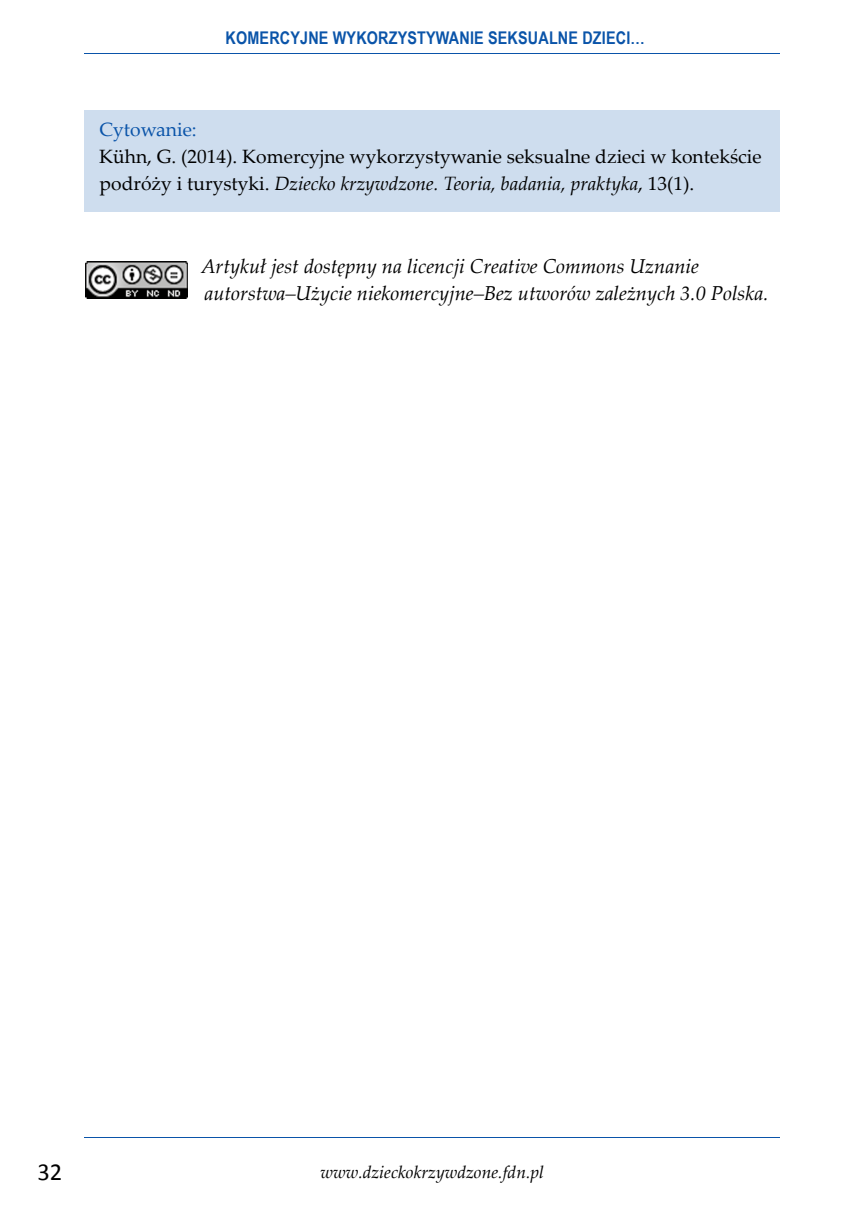
<style>
.page{position:relative;width:864px;height:1211px;background:#fff}
.page>*{position:absolute;margin:0;border:0;box-sizing:border-box;transform-origin:0 0}
.t1{font:24.5px "Calibri";color:#000}
.tekst_chlebowy{font:italic 20.12px/27.1px "Palatino Linotype";color:#000}
.cytowanie{font:19.25px/27.1px "Palatino Linotype";color:#000}
.t2{font:700 17.5px "Arial Narrow";letter-spacing:.01em;color:#0a54a9}
.t3{font:italic 17.5px "Palatino Linotype";color:#000}
.s1{color:#0a54a9}
.s2{font-style:italic}
</style>
<div class="page">
<hr style="left:84px;top:1136px;width:695px;height:1px;background:#0a54a9">
<hr style="left:84px;top:53px;width:695px;height:1px;background:#0a54a9">
<div style="left:84px;top:110px;width:695px;height:102px;background:#ceddee"></div>
<img style="left:86px;top:262px;width:102px;height:36px">
<p class="t2" style="left:225px;top:24px;width:420px">KOMERCYJNE WYKORZYSTYWANIE SEKSUALNE DZIECI…</p>
<p class="cytowanie" style="left:99px;top:115px;width:663px"><span class="s1">Cytowanie:<br></span>Kühn, G. (2014). Komercyjne wykorzystywanie seksualne dzieci w kontekście podróży i turystyki. <span class="s2">Dziecko krzywdzone. Teoria, badania, praktyka</span>, 13(1).</p>
<p class="tekst_chlebowy" style="left:201px;top:251px;width:568px">Artykuł jest dostępny na licencji Creative Commons Uznanie autorstwa–Użycie niekomercyjne–Bez utworów zależnych 3.0 Polska.</p>
<p class="t1" style="left:37px;top:1155px;width:26px">32</p>
<p class="t3" style="left:320px;top:1159px;width:225px">www.dzieckokrzywdzone.fdn.pl</p>
</div>
